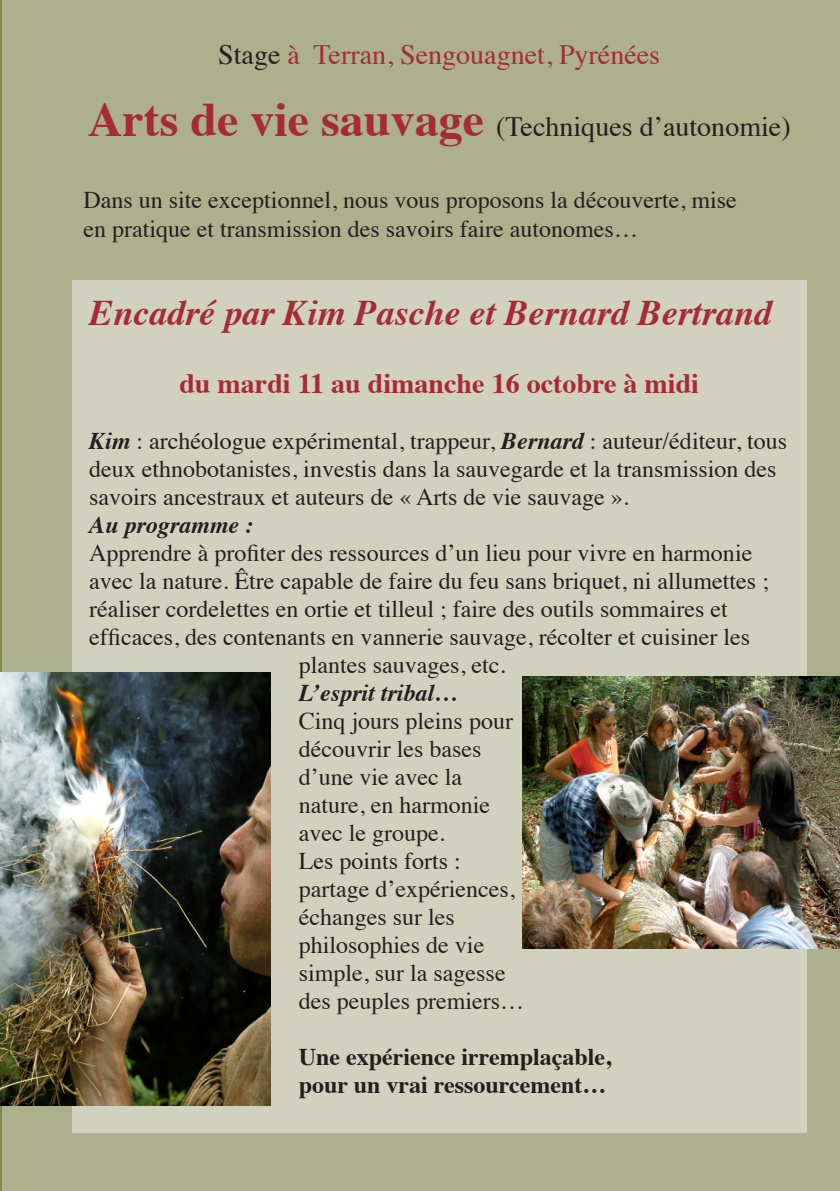
<style>
.page{position:relative;width:840px;height:1191px;background:#fff}
.page>*{position:absolute;margin:0;border:0;box-sizing:border-box;transform-origin:0 0}
.t1{font:italic 700 36px "Times";color:#a72b36}
.t2{font:28px "Times";color:#231f20}
.t3{font:700 28px "Times";color:#a72b36}
.t4{font:28px "Times";color:#a72b36}
.t5{font:24px/28px "Times";color:#231f20}
.t6{font:700 24px "Times";color:#231f20}
.t7{font:italic 700 24px "Times";color:#231f20}
.s1{color:#231f20}
.s2{font-weight:700;font-size:48px;color:#a72b36}
.s3{font-weight:700;font-style:italic}
</style>
<div class="page">
<div style="left:1px;top:0;width:838px;height:1191px;background:#adb08c"></div>
<svg style="left:0;top:0;width:1px;height:1191px"></svg>
<div style="left:72px;top:281px;width:733px;height:852px;background:#d1d2bd"></div>
<img style="left:522px;top:676px;width:317px;height:272px">
<img style="left:0;top:672px;width:270px;height:434px">
<p class="t4" style="left:218px;top:28px;width:443px"><span class="s1">Stage</span> à Terran, Sengouagnet, Pyrénées</p>
<p class="t2" style="left:88px;top:100px;width:704px"><span class="s2">Arts de vie sauvage</span> (Techniques d’autonomie)</p>
<p class="t5" style="left:83px;top:183px;width:654px;line-height:28.8px">Dans un site exceptionnel, nous vous proposons la découverte, mise en pratique et transmission des savoirs faire autonomes…</p>
<p class="t1" style="left:89px;top:279px;width:684px">Encadré par Kim Pasche et Bernard Bertrand</p>
<p class="t3" style="left:179px;top:356px;width:521px">du mardi 11 au dimanche 16 octobre à midi</p>
<p class="t5" style="left:89px;top:425px;width:699px"><span class="s3">Kim</span> : archéologue expérimental, trappeur, <span class="s3">Bernard</span> : auteur/éditeur, tous deux ethnobotanistes, investis dans la sauvegarde et la transmission des savoirs ancestraux et auteurs de « Arts de vie sauvage ».</p>
<p class="t7" style="left:89px;top:502px;width:166px">Au programme :</p>
<p class="t5" style="left:89px;top:537px;width:664px">Apprendre à profiter des ressources d’un lieu pour vivre en harmonie</p>
<p class="t5" style="left:89px;top:565px;width:681px">avec la nature. Être capable de faire du feu sans briquet, ni allumettes ;</p>
<p class="t5" style="left:89px;top:593px;width:639px">réaliser cordelettes en ortie et tilleul ; faire des outils sommaires et</p>
<p class="t5" style="left:89px;top:621px;width:662px">efficaces, des contenants en vannerie sauvage, récolter et cuisiner les</p>
<p class="t5" style="left:298px;top:649px;width:208px">plantes sauvages, etc.</p>
<p class="t7" style="left:298px;top:670px;width:161px">L’esprit tribal…</p>
<p class="t5" style="left:298px;top:705px;width:216px">Cinq jours pleins pour découvrir les bases d’une vie avec la nature, en harmonie avec le groupe.</p>
<p class="t5" style="left:298px;top:845px;width:227px">Les points forts : partage d’expériences, échanges sur les philosophies de vie simple, sur la sagesse des peuples premiers…</p>
<p class="t6" style="left:298px;top:1034px;width:314px">Une expérience irremplaçable,</p>
<p class="t6" style="left:298px;top:1062px;width:309px">pour un vrai ressourcement…</p>
</div>
